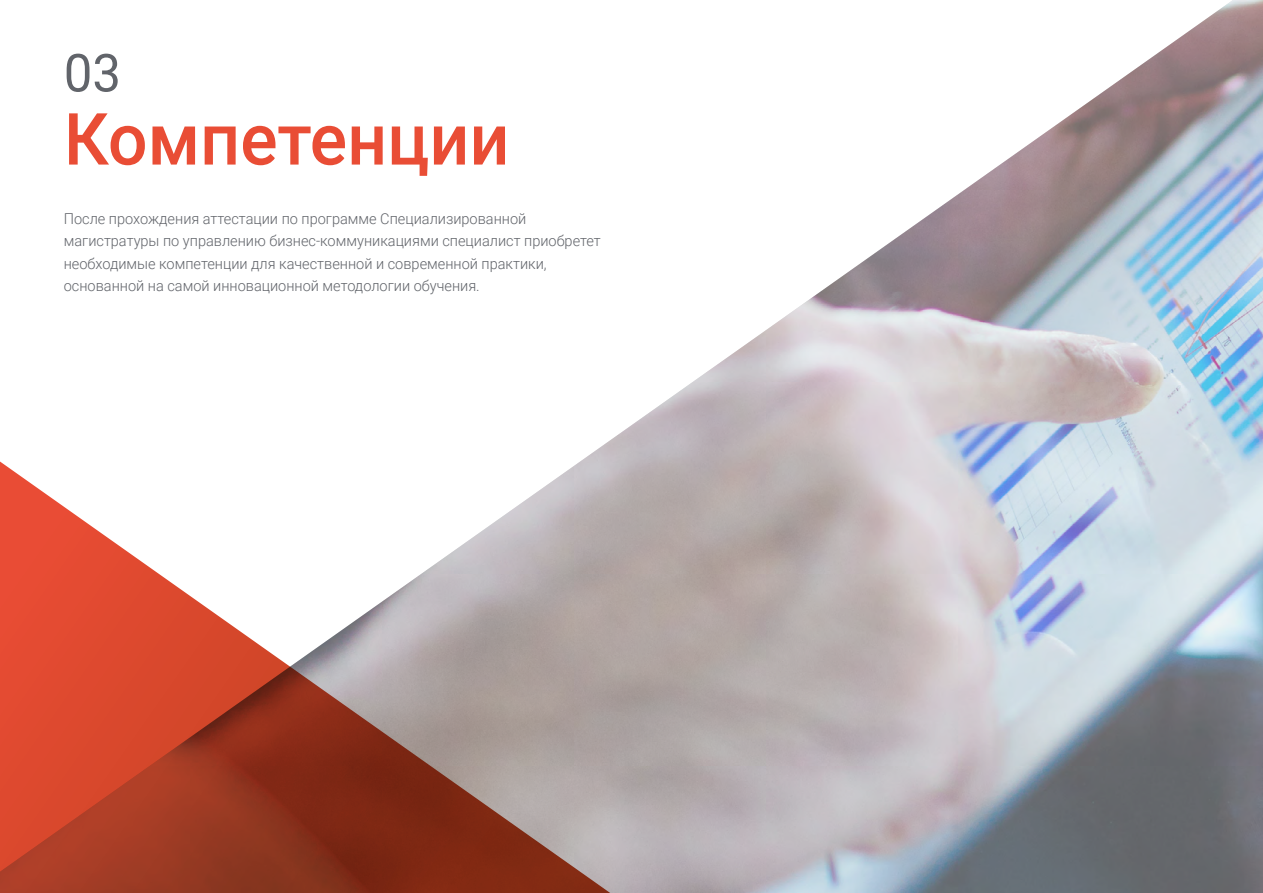
<style>
.page{position:relative;width:1263px;height:893px;background:#fff}
.page>*{position:absolute;margin:0;border:0;box-sizing:border-box;transform-origin:0 0}
.t1{font:500 72px "Roboto";color:#e94d35}
.t2{font:52.5px "Roboto";color:#61646a}
.t3{font:300 15px/22.5px "Roboto";color:#61646a}
</style>
<div class="page">
<img style="left:602px;top:0;width:661px;height:893px">
<svg style="left:0;top:446px;width:640px;height:447px"></svg>
<h2 class="t2" style="left:64px;top:36px;width:59px">03</h2>
<h1 class="t1" style="left:64px;top:89px;width:447px">Компетенции</h1>
<p class="t3" style="left:64px;top:207px;width:538px">После прохождения аттестации по программе Специализированной магистратуры по управлению бизнес-коммуникациями специалист приобретет необходимые компетенции для качественной и современной практики, основанной на самой инновационной методологии обучения.</p>
</div>
